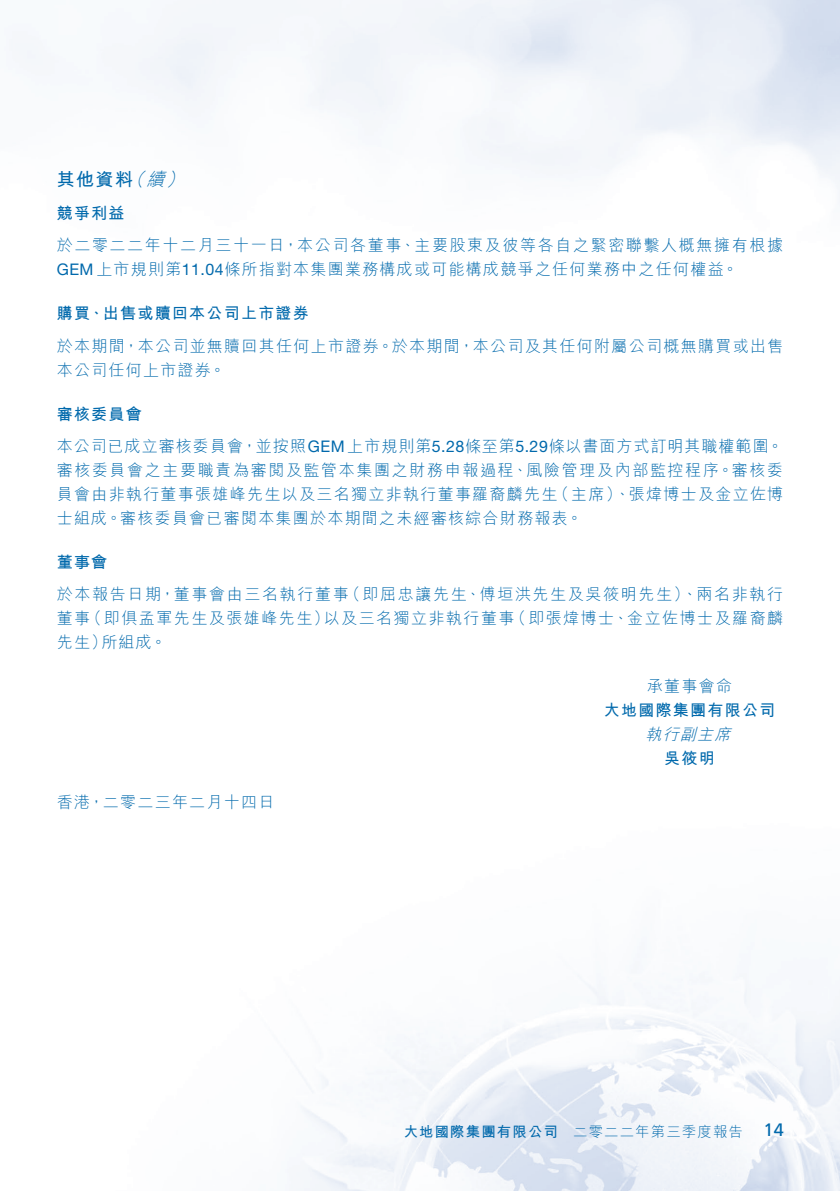
<style>
.page{position:relative;width:840px;height:1191px;background:#fff}
.page>*{position:absolute;margin:0;border:0;box-sizing:border-box;transform-origin:0 0}
.t1{font:700 18px "M Hei HK";color:#0169ac}
.t2{font:italic 300 18px "M Hei HK";color:#0169ac}
.t3{font:18px "Frutiger LT Std";color:#0169ac}
.t4{font:300 16px/24px "M Hei HK";letter-spacing:.08em;color:#0169ac}
.t5{font:300 16px/24px "M Hei HK";letter-spacing:.1em;color:#0169ac}
.t6{font:700 16px "M Hei HK";letter-spacing:.08em;color:#0169ac}
.t7{font:italic 300 16px "M Hei HK";color:#0169ac}
.t8{font:300 14.4px "M Hei HK";letter-spacing:.08em;color:#0169ac}
.t9{font:700 14.4px "M Hei HK";letter-spacing:.08em;color:#0169ac}
.s1{font-family:"Helvetica Neue LT Std";font-weight:400}
.s2{font-weight:700}
</style>
<div class="page">
<img style="left:11px;top:0;width:828px;height:1191px">
<p class="t2" style="left:126px;top:170px;width:45px">（續</p>
<p class="t2" style="left:166px;top:170px;width:24px">(</p>
<p class="t1" style="left:57px;top:166px;width:78px">其他資料</p>
<p class="t6" style="left:57px;top:201px;width:69px">競爭利益</p>
<p class="t5" style="left:57px;top:233px;width:727px">於二零二二年十二月三十一日，本公司各董事、主要股東及彼等各自之緊密聯繫人概無擁有根據<br><span class="s1">GEM</span>上市規則第<span class="s1">11.04</span>條所指對本集團業務構成或可能構成競爭之任何業務中之任何權益。</p>
<p class="t6" style="left:57px;top:302px;width:253px">購買、出售或贖回本公司上市證券</p>
<p class="t4" style="left:57px;top:333px;width:727px">於本期間，本公司並無贖回其任何上市證券。於本期間，本公司及其任何附屬公司概無購買或出售本公司任何上市證券。</p>
<p class="t4" style="left:57px;top:397px;width:727px;line-height:32.6px"><span class="s2">審核委員會<br></span>本公司已成立審核委員會，並按照<span class="s1">GEM</span>上市規則第<span class="s1">5.28</span>條至第<span class="s1">5.29</span>條以書面方式訂明其職權範圍。</p>
<p class="t5" style="left:57px;top:458px;width:727px;text-align:right">審核委員會之主要職責為審閱及監管本集團之財務申報過程、風險管理及內部監控程序。審核委（主席）、張煒博士及金立佐博</p>
<p class="t4" style="left:57px;top:482px;width:527px">員會由非執行董事張雄峰先生以及三名獨立非執行董事羅裔麟先生<br>士組成。審核委員會已審閱本集團於本期間之未經審核綜合財務報表。</p>
<p class="t6" style="left:57px;top:550px;width:52px">董事會</p>
<p class="t5" style="left:344px;top:582px;width:440px">（即屈忠讓先生、傅垣洪先生及吳筱明先生）、兩名非執行</p>
<p class="t5" style="left:57px;top:582px;width:293px">於本報告日期，董事會由三名執行董事</p>
<p class="t4" style="left:86px;top:606px;width:245px">（即俱孟軍先生及張雄峰先生）</p>
<p class="t4" style="left:510px;top:606px;width:274px">（即張煒博士、金立佐博士及羅裔麟</p>
<p class="t4" style="left:57px;top:606px;width:35px">董事</p>
<p class="t4" style="left:323px;top:606px;width:192px">以及三名獨立非執行董事</p>
<p class="t4" style="left:57px;top:630px;width:52px">先生）</p>
<p class="t4" style="left:101px;top:630px;width:66px">所組成。</p>
<p class="t4" style="left:57px;top:790px;width:219px">香港，二零二三年二月十四日</p>
<p class="t4" style="left:646px;top:674px;width:86px">承董事會命</p>
<p class="t6" style="left:603px;top:699px;width:173px">大地國際集團有限公司</p>
<p class="t7" style="left:645px;top:726px;width:91px">執行副主席</p>
<p class="t6" style="left:664px;top:747px;width:52px">吳筱明</p>
<p class="t9" style="left:403px;top:1121px;width:156px">大地國際集團有限公司</p>
<p class="t8" style="left:573px;top:1124px;width:171px">二零二二年第三季度報告</p>
<p class="t3" style="left:763px;top:1119px;width:22px">14</p>
</div>
